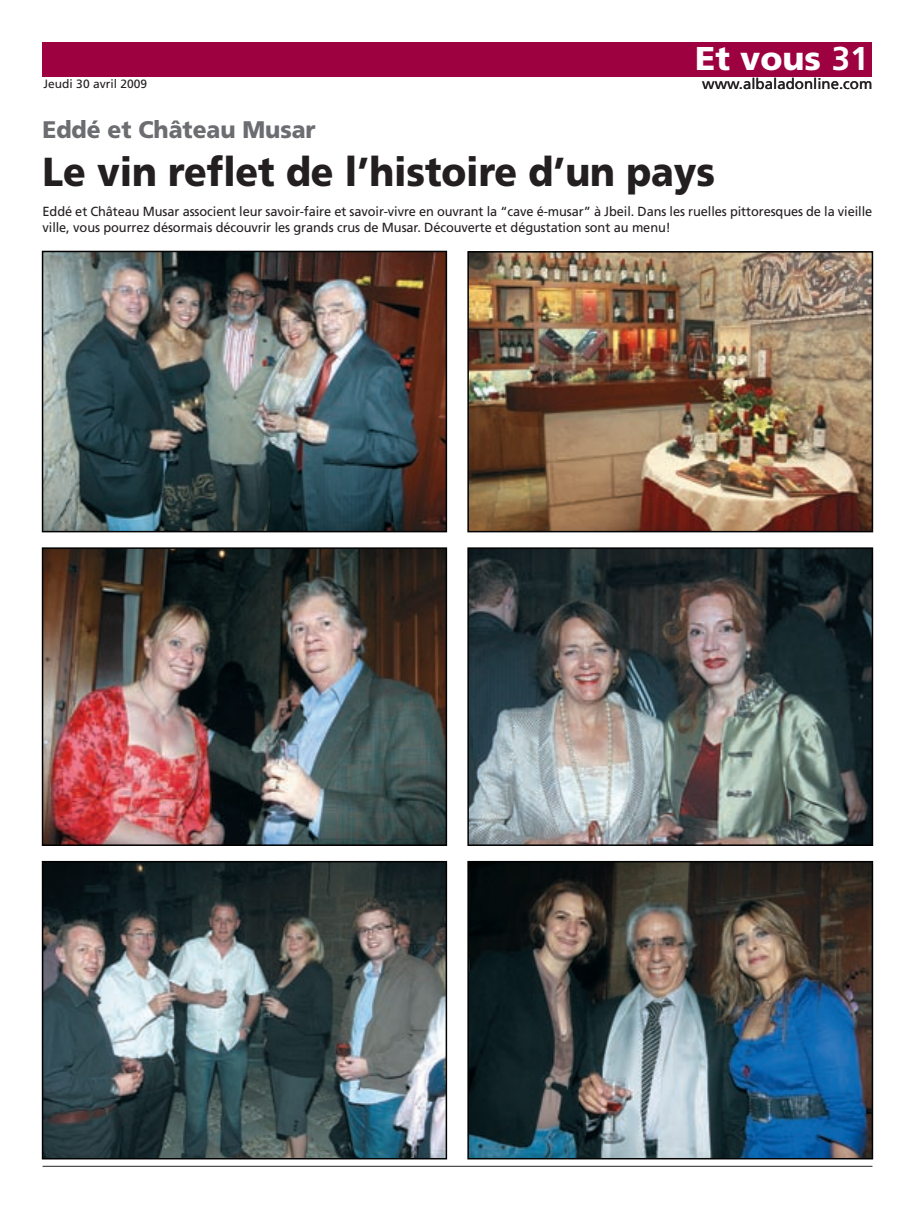
<style>
.page{position:relative;width:915px;height:1212px;background:#fff}
.page>*{position:absolute;margin:0;border:0;box-sizing:border-box;transform-origin:0 0}
.t1{font:900 40.5px "Frutiger";letter-spacing:-.005em;color:#231f20;scale:.92 1}
.t2{font:900 33px "Frutiger";color:#fff}
.t3{font:900 24px "Frutiger";letter-spacing:-.005em;color:#6c6d70;scale:.95 1}
.t4{font:15px "Frutiger";color:#231f20}
.t5{font:13.2px/16.5px "Frutiger";letter-spacing:-.005em;color:#231f20}
.t6{font:12px "Frutiger";color:#231f20}
.s1{font-weight:700}
</style>
<div class="page">
<div style="left:43px;top:43px;width:829px;height:34px;background:#9d0140"></div>
<hr style="left:43px;top:1166px;width:829px;height:1px;background:#231f20">
<img style="left:45px;top:550px;width:399px;height:293px">
<div style="left:42px;top:547px;width:405px;height:299px;border:2px solid #000"></div>
<img style="left:470px;top:864px;width:399px;height:292px">
<div style="left:467px;top:861px;width:405px;height:298px;border:2px solid #000"></div>
<img style="left:45px;top:254px;width:399px;height:275px">
<div style="left:42px;top:251px;width:405px;height:281px;border:2px solid #000"></div>
<img style="left:45px;top:864px;width:399px;height:292px">
<div style="left:42px;top:861px;width:405px;height:298px;border:2px solid #000"></div>
<img style="left:470px;top:550px;width:399px;height:293px">
<div style="left:467px;top:547px;width:405px;height:299px;border:2px solid #000"></div>
<img style="left:470px;top:254px;width:399px;height:275px">
<div style="left:467px;top:251px;width:405px;height:281px;border:2px solid #000"></div>
<h2 class="t2" style="left:695px;top:39px;width:175px">Et vous <span class="s1">31</span></h2>
<p class="t6" style="left:44px;top:76px;width:105px">Jeudi 30 avril 2009</p>
<p class="t4" style="left:702px;top:75px;width:172px">www.albaladonline.com</p>
<h3 class="t3" style="left:43px;top:115px;width:289px">Eddé et Château Musar</h3>
<h1 class="t1" style="left:43px;top:147px;width:732px">Le vin reflet de l’histoire d’un pays</h1>
<p class="t5" style="left:43px;top:203px;width:831px">Eddé et Château Musar associent leur savoir-faire et savoir-vivre en ouvrant la “cave é-musar” à Jbeil. Dans les ruelles pittoresques de la vieille ville, vous pourrez désormais découvrir les grands crus de Musar. Découverte et dégustation sont au menu!</p>
</div>
